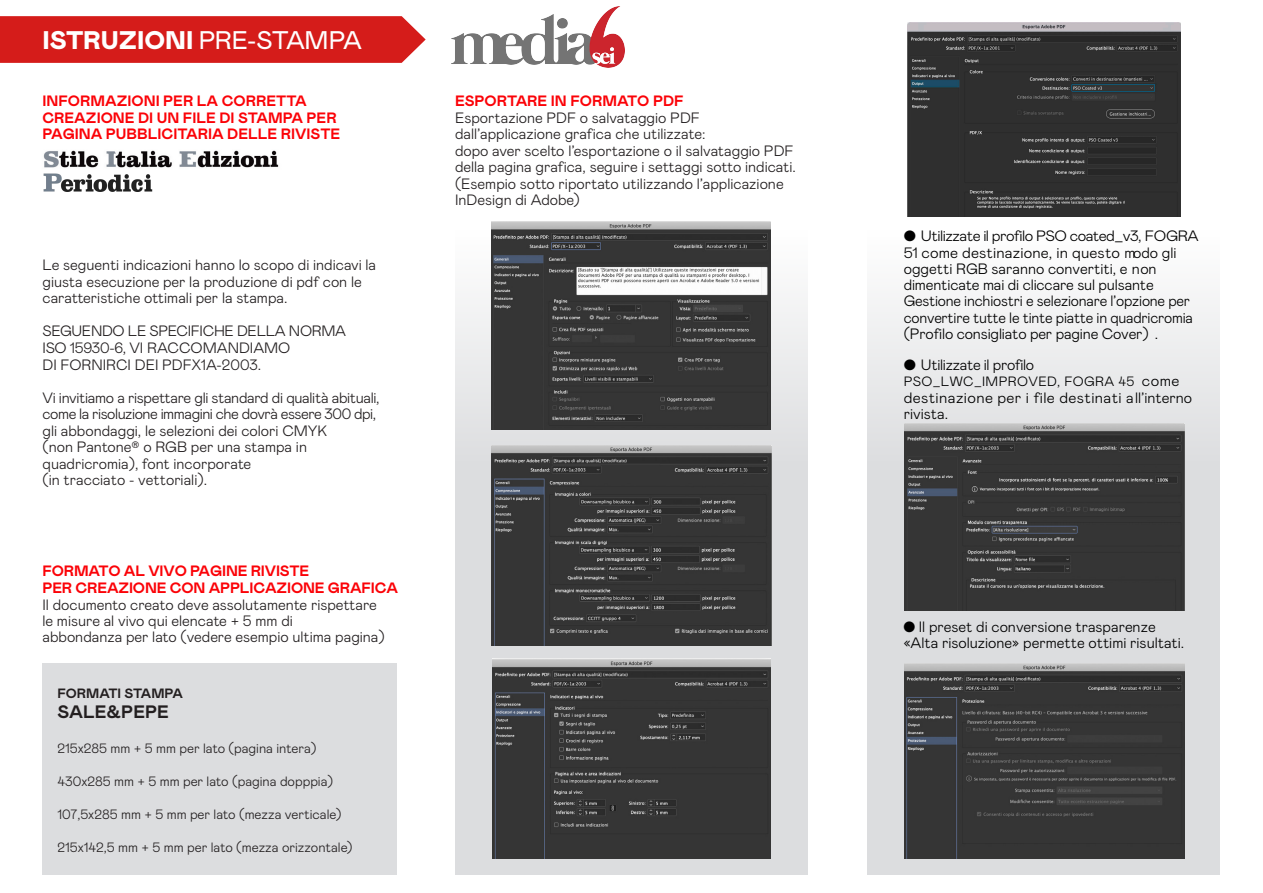
<style>
.page{position:relative;width:1263px;height:893px;background:#fff}
.page>*{position:absolute;margin:0;border:0;box-sizing:border-box;transform-origin:0 0}
.t1{font:900 25.5px "Mabry";letter-spacing:-.005em;color:#fff}
.SOMMARIO{font:700 18px "Mabry";color:#231f20}
.SOMMARIO-2{font:300 15px/16.5px "Mabry";color:#231f20}
.SOMMARIO-3{font:300 15px/16.2px "Mabry";letter-spacing:-.01em;color:#000}
.SOMMARIO-4{font:700 15px/16.5px "Mabry";color:#fb0207}
.SOMMARIO-5{font:300 15px/16.5px "Mabry";letter-spacing:-.02em;color:#231f20}
.SOMMARIO-6{font:300 15px/16.4px "Mabry";letter-spacing:.025em;color:#000}
.SOMMARIO-7{font:300 13.5px "Mabry";color:#231f20}
.t2{font:300 13.5px "Mabry";letter-spacing:.03em;color:#000}
.SOMMARIO-8{font:700 13.5px "Mabry";color:#231f20}
.s1{font-weight:400}
.s2{font-weight:700;color:#fb0207}
.s3{font-size:15px}
</style>
<div class="page">
<div style="left:867px;top:231px;width:353px;height:644px;background:linear-gradient(to bottom,#f0f1f2,#d4d5d8)"></div>
<img style="left:43px;top:150px;width:236px;height:18px">
<div style="left:43px;top:663px;width:353px;height:212px;background:#dcdddf"></div>
<img style="left:904px;top:423px;width:280px;height:187px">
<img style="left:904px;top:663px;width:280px;height:196px">
<svg style="left:455px;top:298px;width:353px;height:577px;background:#dcddde"></svg>
<img style="left:491px;top:222px;width:280px;height:207px">
<img style="left:491px;top:445px;width:280px;height:200px">
<img style="left:492px;top:659px;width:279px;height:199px">
<img style="left:907px;top:22px;width:274px;height:194px">
<svg style="left:0;top:16px;width:426px;height:47px;background:#d62322"></svg>
<img style="left:43px;top:173px;width:110px;height:18px">
<img style="left:452px;top:6px;width:172px;height:62px">
<h1 class="t1" style="left:43px;top:22px;width:321px">ISTRUZIONI <span class="s1">PRE-STAMPA</span></h1>
<p class="SOMMARIO-4" style="left:42px;top:92px;width:299px">INFORMAZIONI PER LA CORRETTA<br>CREAZIONE DI UN FILE DI STAMPA PER<br>PAGINA PUBBLICITARIA DELLE RIVISTE</p>
<p class="SOMMARIO-2" style="left:43px;top:256px;width:335px">Le seguenti indicazioni hanno lo scopo di indicavi la giusta esecuzione per la produzione di pdf con le caratteristiche ottimali per la stampa.</p>
<p class="SOMMARIO-5" style="left:43px;top:322px;width:305px">SEGUENDO LE SPECIFICHE DELLA NORMA<br>ISO 15930-6, VI RACCOMANDIAMO<br>DI FORNIRCI DEI PDFX1A-2003.</p>
<p class="SOMMARIO-2" style="left:43px;top:388px;width:339px">Vi invitiamo a rispettare gli standard di qualità abituali, come la risoluzione immagini che dovrà essere 300 dpi, gli abbondaggi, le selezioni dei colori CMYK<br>(non Pantone® o RGB per una stampa in quadricromia), font incorporate<br>(in tracciato - vettoriali).</p>
<p class="SOMMARIO-2" style="left:43px;top:562px;width:357px"><span class="s2">FORMATO AL VIVO PAGINE RIVISTE<br>PER CREAZIONE CON APPLICAZIONE GRAFICA </span>Il documento creato deve assolutamente rispettare<br>le misure al vivo qui elencate + 5 mm di<br>abbondanza per lato (vedere esempio ultima pagina)</p>
<p class="SOMMARIO-8" style="left:57px;top:683px;width:127px">FORMATI STAMPA</p>
<p class="SOMMARIO" style="left:57px;top:699px;width:113px">SALE&amp;PEPE</p>
<p class="SOMMARIO-7" style="left:57px;top:738px;width:261px">215x285 mm + 5 mm per lato (pagina intera)</p>
<p class="SOMMARIO-7" style="left:57px;top:771px;width:277px">430x285 mm + 5 mm per lato (pagina dopppia)</p>
<p class="SOMMARIO-7" style="left:57px;top:804px;width:285px">107,5x285 mm + 5 mm per lato (mezza verticale)</p>
<p class="SOMMARIO-7" style="left:57px;top:837px;width:297px">215x142,5 mm + 5 mm per lato (mezza orizzontale)</p>
<p class="SOMMARIO-2" style="left:455px;top:92px;width:342px"><span class="s2">ESPORTARE IN FORMATO PDF<br></span>Esportazione PDF o salvataggio PDF dall’applicazione grafica che utilizzate:<br>dopo aver scelto l’esportazione o il salvataggio PDF della pagina grafica, seguire i settaggi sotto indicati. (Esempio sotto riportato utilizzando l’applicazione InDesign di Adobe)</p>
<p class="SOMMARIO-3" style="left:904px;top:227px;width:297px">● Utilizzate il profilo PSO coated_v3, FOGRA 51 come destinazione, in questo modo gli oggetti RGB saranno convertiti, e non dimenticate mai di cliccare sul pulsante Gestione inchiostri e selezionare l’opzione per convertire tutte le tinte piatte in quadricromia (Profilo consigliato per pagine Cover) .</p>
<p class="SOMMARIO-3" style="left:904px;top:356px;width:132px">● Utilizzate il profilo</p>
<p class="t2" style="left:904px;top:372px;width:277px">PSO_LWC_IMPROVED, FOGRA 45 <span class="s3">come</span></p>
<p class="SOMMARIO-6" style="left:904px;top:388px;width:290px">destinazione per i file destinati all’interno rivista.</p>
<p class="SOMMARIO-3" style="left:903px;top:617px;width:282px">● Il preset di conversione trasparenze «Alta risoluzione» permette ottimi risultati.</p>
</div>
